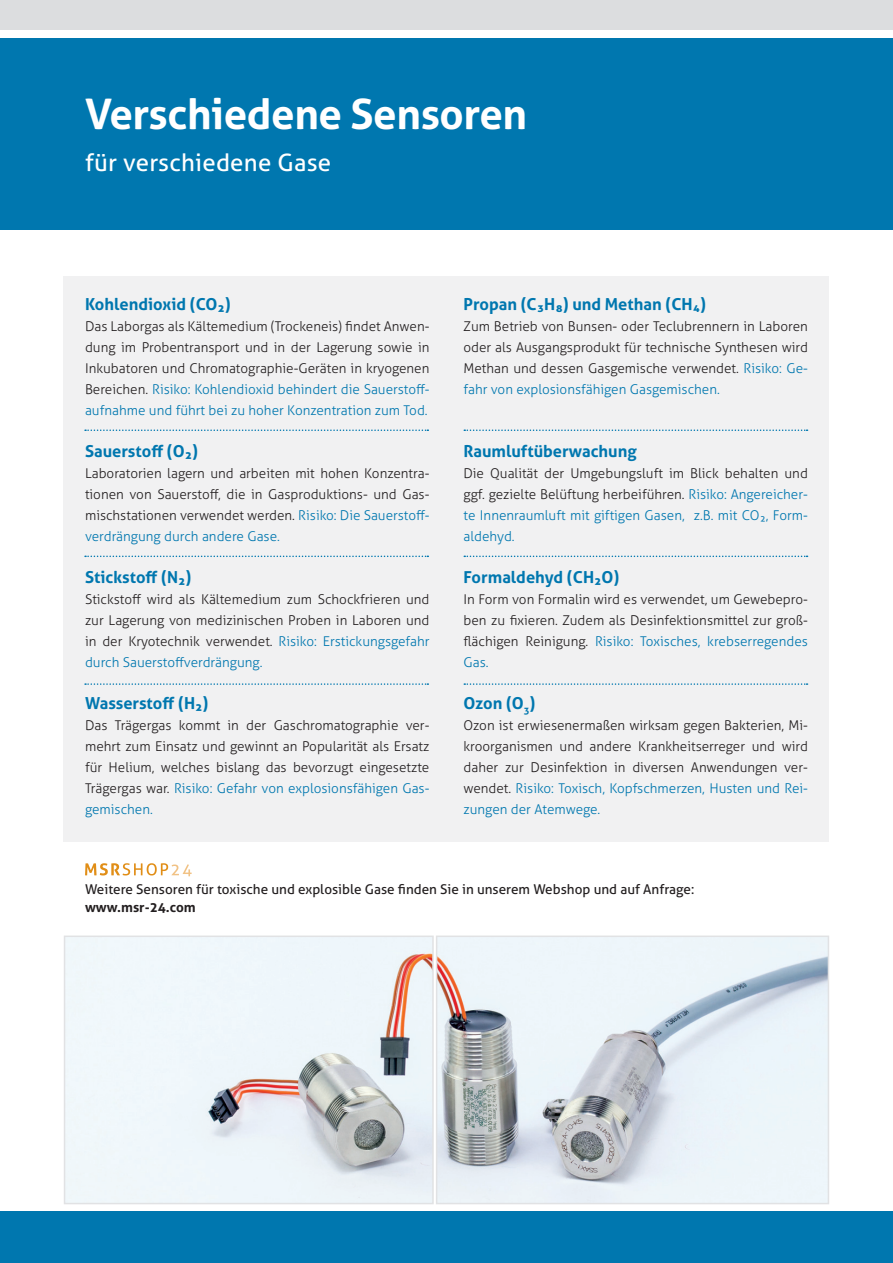
<style>
.page{position:relative;width:893px;height:1263px;background:#fff}
.page>*{position:absolute;margin:0;border:0;box-sizing:border-box;transform-origin:0 0}
.t1{font:700 42px "Aller";letter-spacing:-.01em;color:#fff}
.t2{font:24px "Aller";letter-spacing:.01em;color:#fff}
.t3{font:700 16.5px "Aller";color:#0077af}
.t4{font:300 13.5px/21px "Aller";color:#231f20;text-align:justify}
.t5{font:13.5px "Aller";color:#231f20}
.t6{font:700 13.5px "Aller";color:#231f20}
.s1{color:#0077af}
</style>
<div class="page">
<div style="left:64px;top:276px;width:765px;height:566px;background:#f1f1f2"></div>
<div style="left:0;top:1212px;width:893px;height:51px;background:#0077af"></div>
<div style="left:0;top:0;width:893px;height:30px;background:#dcdddf"></div>
<div style="left:0;top:38px;width:893px;height:192px;background:#0077af"></div>
<img style="left:67px;top:938px;width:364px;height:263px">
<div style="left:64px;top:935px;width:370px;height:269px;border:2px solid #e1e2e4"></div>
<img style="left:439px;top:938px;width:387px;height:263px">
<div style="left:436px;top:935px;width:393px;height:269px;border:2px solid #e1e2e4"></div>
<svg style="left:85px;top:429px;width:343px;height:2px"></svg>
<svg style="left:464px;top:429px;width:343px;height:2px"></svg>
<svg style="left:85px;top:556px;width:343px;height:1px"></svg>
<svg style="left:464px;top:556px;width:343px;height:1px"></svg>
<svg style="left:85px;top:683px;width:343px;height:2px"></svg>
<svg style="left:464px;top:683px;width:343px;height:2px"></svg>
<svg style="left:85px;top:863px;width:107px;height:13px"></svg>
<p class="t1" style="left:85px;top:88px;width:444px">Verschiedene Sensoren</p>
<p class="t2" style="left:85px;top:148px;width:248px">für verschiedene Gase</p>
<p class="t3" style="left:85px;top:294px;width:147px">Kohlendioxid (CO2)</p>
<p class="t4" style="left:85px;top:316px;width:346px">Das Laborgas als Kältemedium (Trockeneis) findet Anwen&shy;dung im Probentransport und in der Lagerung sowie in Inkubatoren und Chromatographie-Geräten in kryogenen Bereichen. <span class="s1">Risiko: Kohlendioxid behindert die Sauerstoff&shy;aufnahme und führt bei zu hoher Konzentration zum Tod.</span></p>
<p class="t3" style="left:85px;top:441px;width:115px">Sauerstoff (O2)</p>
<p class="t4" style="left:85px;top:463px;width:346px">Laboratorien lagern und arbeiten mit hohen Konzentra&shy;tionen von Sauerstoff, die in Gasproduktions- und Gas&shy;mischstationen verwendet werden. <span class="s1">Risiko: Die Sauerstoff&shy;verdrängung durch andere Gase.</span></p>
<p class="t3" style="left:85px;top:567px;width:108px">Stickstoff (N2)</p>
<p class="t4" style="left:85px;top:589px;width:346px">Stickstoff wird als Kältemedium zum Schockfrieren und zur Lagerung von medizinischen Proben in Laboren und in der Kryotechnik verwendet. <span class="s1">Risiko: Erstickungsgefahr durch Sauerstoffverdrängung.</span></p>
<p class="t3" style="left:85px;top:693px;width:125px">Wasserstoff (H2)</p>
<p class="t4" style="left:85px;top:715px;width:346px">Das Trägergas kommt in der Gaschromatographie ver&shy;mehrt zum Einsatz und gewinnt an Popularität als Ersatz für Helium, welches bislang das bevorzugt eingesetzte Trägergas war. <span class="s1">Risiko: Gefahr von explosionsfähigen Gas&shy;gemischen.</span></p>
<p class="t3" style="left:463px;top:294px;width:244px">Propan (C3H8) und Methan (CH4)</p>
<p class="t4" style="left:463px;top:316px;width:346px">Zum Betrieb von Bunsen- oder Teclubrennern in Laboren oder als Ausgangsprodukt für technische Synthesen wird Methan und dessen Gasgemische verwendet. <span class="s1">Risiko: Ge&shy;fahr von explosionsfähigen Gasgemischen.</span></p>
<p class="t3" style="left:463px;top:441px;width:175px">Raumluftüberwachung</p>
<p class="t4" style="left:463px;top:463px;width:346px">Die Qualität der Umgebungsluft im Blick behalten und ggf. gezielte Belüftung herbeiführen. <span class="s1">Risiko: Angereicher&shy;te Innenraumluft mit giftigen Gasen, z.B. mit CO2, Form&shy;aldehyd.</span></p>
<p class="t3" style="left:463px;top:567px;width:157px">Formaldehyd (CH2O)</p>
<p class="t4" style="left:463px;top:589px;width:346px">In Form von Formalin wird es verwendet, um Gewebepro&shy;ben zu fixieren. Zudem als Desinfektionsmittel zur groß&shy;flächigen Reinigung. <span class="s1">Risiko: Toxisches, krebserregendes Gas.</span></p>
<p class="t3" style="left:463px;top:693px;width:74px">Ozon (O<sub>3</sub>)</p>
<p class="t4" style="left:463px;top:715px;width:346px">Ozon ist erwiesenermaßen wirksam gegen Bakterien, Mi&shy;kroorganismen und andere Krankheitserreger und wird daher zur Desinfektion in diversen Anwendungen ver&shy;wendet. <span class="s1">Risiko: Toxisch, Kopfschmerzen, Husten und Rei&shy;zungen der Atemwege.</span></p>
<p class="t5" style="left:85px;top:881px;width:611px">Weitere Sensoren für toxische und explosible Gase finden Sie in unserem Webshop und auf Anfrage:</p>
<p class="t6" style="left:85px;top:899px;width:112px">www.msr-24.com</p>
</div>
